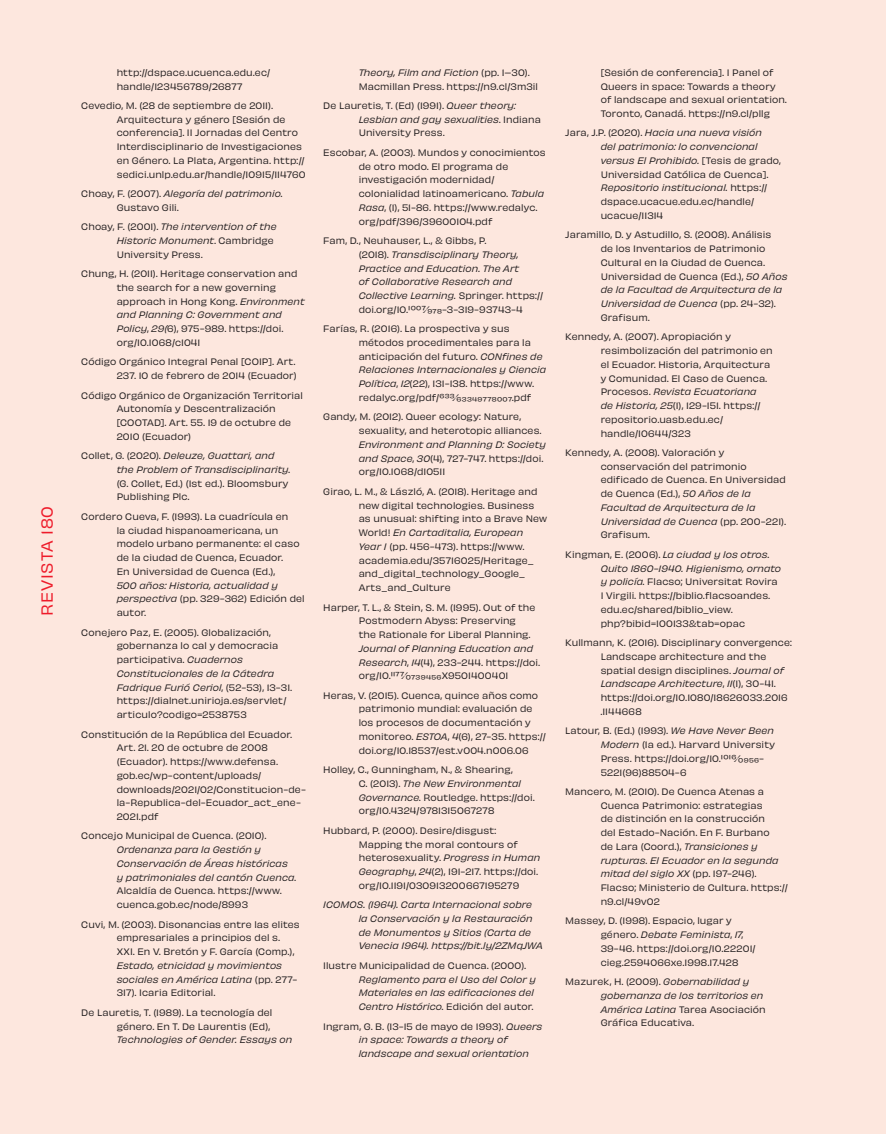
<style>
.page{position:relative;width:886px;height:1134px;background:#fde7de}
.page>*{position:absolute;margin:0;border:0;box-sizing:border-box;transform-origin:0 0}
.t1{font:15px "Obviously";letter-spacing:.05em;color:#ee1b2a}
.Pie_de_foto{font:8.75px/13.8px "Obviously";letter-spacing:.01em;color:#231f20}
.Pie_de_foto-2{font:italic 8.75px/13.8px "Obviously";letter-spacing:.01em;color:#231f20}
.s1{font-style:italic}
.s2{font-style:normal}
</style>
<div class="page">
<h1 class="t1" style="left:36px;top:615px;width:111px;rotate:-90deg">REVISTA 180</h1>
<p class="Pie_de_foto" style="left:117px;top:65px;width:154px">http://dspace.ucuenca.edu.ec/ handle/123456789/26877</p>
<p class="Pie_de_foto" style="left:117px;top:98px;width:190px;text-indent:-35px">Cevedio, M. (28 de septiembre de 2011).<br>Arquitectura y género [Sesión de conferencia]. II Jornadas del Centro Interdisciplinario de Investigaciones en Género. La Plata, Argentina. http:// sedici.unlp.edu.ar/handle/10915/114760</p>
<p class="Pie_de_foto" style="left:117px;top:186px;width:167px;text-indent:-35px">Choay, F. (2007). <span class="s1">Alegoría del patrimonio</span>.<br>Gustavo Gili.</p>
<p class="Pie_de_foto" style="left:117px;top:219px;width:161px;text-indent:-35px">Choay, F. (2001). <span class="s1">The intervention of the<br>Historic Monument</span>. Cambridge<br>University Press.</p>
<p class="Pie_de_foto" style="left:117px;top:266px;width:190px;text-indent:-35px">Chung, H. (2011). Heritage conservation and the search for a new governing approach in Hong Kong. <span class="s1">Environment and Planning C: Government and Policy</span>, <span class="s1">29(</span>6), 975-989. https://doi. org/10.1068/c1041</p>
<p class="Pie_de_foto" style="left:81px;top:354px;width:217px;text-align:right">Código Orgánico Integral Penal [COIP]. Art.<br>237. 10 de febrero de 2014 (Ecuador)</p>
<p class="Pie_de_foto" style="left:117px;top:388px;width:188px;text-indent:-35px">Código Orgánico de Organización Territorial<br>Autonomía y Descentralización [COOTAD]. Art. 55. 19 de octubre de<br>2010 (Ecuador)</p>
<p class="Pie_de_foto" style="left:117px;top:448px;width:175px;text-indent:-35px">Collet, G. (2020). <span class="s1">Deleuze, Guattari, and the Problem of Transdisciplinarity</span>. (G. Collet, Ed.) (1st ed.). Bloomsbury Publishing Plc.</p>
<p class="Pie_de_foto" style="left:117px;top:509px;width:190px;text-indent:-35px">Cordero Cueva, F. (1993). La cuadrícula en<br>la ciudad hispanoamericana, un modelo urbano permanente: el caso de la ciudad de Cuenca, Ecuador.<br>En Universidad de Cuenca (Ed.),<br><span class="s1">500 años: Historia, actualidad y perspectiva</span> (pp. 329-362) Edición del autor.</p>
<p class="Pie_de_foto" style="left:117px;top:625px;width:177px;text-indent:-35px">Conejero Paz, E. (2005). Globalización, gobernanza lo cal y democracia participativa. <span class="s1">Cuadernos Constitucionales de la Cátedra Fadrique Furió Ceriol</span>, (52-53), 13-31. https://dialnet.unirioja.es/servlet/ articulo?codigo=2538753</p>
<p class="Pie_de_foto" style="left:117px;top:726px;width:190px;text-indent:-35px">Constitución de la República del Ecuador.<br>Art. 21. 20 de octubre de 2008 (Ecuador). https://www.defensa. gob.ec/wp-content/uploads/ downloads/2021/02/Constitucion-de&shy;la-Republica-del-Ecuador_act_ene-<br>2021.pdf</p>
<p class="Pie_de_foto" style="left:117px;top:828px;width:181px;text-indent:-35px">Concejo Municipal de Cuenca. (2010).<br><span class="s1">Ordenanza para la Gestión y<br>Conservación de Áreas históricas y patrimoniales del cantón Cuenca</span>.<br>Alcaldía de Cuenca. https://www. cuenca.gob.ec/node/8993</p>
<p class="Pie_de_foto" style="left:117px;top:917px;width:185px;text-indent:-35px">Cuvi, M. (2003). Disonancias entre las elites empresariales a principios del s.<br>XXI. En V. Bretón y F. García (Comp.), <span class="s1">Estado, etnicidad y movimientos sociales en América Latina</span> (pp. 277- 317). Icaria Editorial.</p>
<p class="Pie_de_foto" style="left:117px;top:1005px;width:177px;text-indent:-35px">De Lauretis, T. (1989). La tecnología del género. En T. De Laurentis (Ed),<br><span class="s1">Technologies of Gender. Essays on</span></p>
<p class="Pie_de_foto" style="left:359px;top:65px;width:181px"><span class="s1">Theory, Film and Fiction</span> (pp. 1–30).<br>Macmillan Press. https://n9.cl/3m3il</p>
<p class="Pie_de_foto" style="left:359px;top:98px;width:184px;text-indent:-35px">De Lauretis, T. (Ed) (1991). <span class="s1">Queer theory:<br>Lesbian and gay sexualities</span>. Indiana<br>University Press.</p>
<p class="Pie_de_foto" style="left:359px;top:145px;width:189px;text-indent:-35px">Escobar, A. (2003). Mundos y conocimientos de otro modo. El programa de investigación modernidad/ colonialidad latinoamericano. <span class="s1">Tabula Rasa</span>, (1), 51-86. https://www.redalyc. org/pdf/396/39600104.pdf</p>
<p class="Pie_de_foto-2" style="left:359px;top:233px;width:185px;text-indent:-35px"><span class="s2">Fam, D., Neuhauser, L., &amp; Gibbs, P.<br>(2018).</span> Transdisciplinary Theory, Practice and Education. The Art<br>of Collaborative Research and Collective Learning. <span class="s2">Springer. https:// doi.org/10.1007/978-3-319-93743-4</span></p>
<p class="Pie_de_foto" style="left:359px;top:321px;width:189px;text-indent:-35px">Farías, R. (2016). La prospectiva y sus métodos procedimentales para la anticipación del futuro. <span class="s1">CONfines de Relaciones Internacionales y Ciencia Política</span>, <span class="s1">12</span>(22), 131-138. https://www. redalyc.org/pdf/633/63349778007.pdf</p>
<p class="Pie_de_foto" style="left:359px;top:409px;width:189px;text-indent:-35px">Gandy, M. (2012). Queer ecology: Nature, sexuality, and heterotopic alliances.<br><span class="s1">Environment and Planning D: Society and Space</span>, <span class="s1">30</span>(4), 727-747. https://doi. org/10.1068/d10511</p>
<p class="Pie_de_foto" style="left:359px;top:484px;width:190px;text-indent:-35px">Girao, L. M., &amp; László, A. (2018). Heritage and new digital technologies. Business as unusual: shifting into a Brave New World! <span class="s1">En Cartaditalia, European Year I</span> (pp. 456-473). https://www. academia.edu/35716025/Heritage_ and_digital_technology_Google_ Arts_and_Culture</p>
<p class="Pie_de_foto" style="left:359px;top:599px;width:183px;text-indent:-35px">Harper, T. L., &amp; Stein, S. M. (1995). Out of the Postmodern Abyss: Preserving<br>the Rationale for Liberal Planning.<br><span class="s1">Journal of Planning Education and Research</span>, <span class="s1">14</span>(4), 233-244. https://doi. org/10.1177/0739456X9501400401</p>
<p class="Pie_de_foto" style="left:359px;top:688px;width:187px;text-indent:-35px">Heras, V. (2015). Cuenca, quince años como patrimonio mundial: evaluación de los procesos de documentación y monitoreo. <span class="s1">ESTOA</span>, <span class="s1">4</span>(6), 27-35. https:// doi.org/10.18537/est.v004.n006.06</p>
<p class="Pie_de_foto" style="left:359px;top:762px;width:177px;text-indent:-35px">Holley, C., Gunningham, N., &amp; Shearing,<br>C. (2013). <span class="s1">The New Environmental Governance</span>. Routledge. https://doi. org/10.4324/9781315067278</p>
<p class="Pie_de_foto" style="left:359px;top:823px;width:183px;text-indent:-35px">Hubbard, P. (2000). Desire/disgust:<br>Mapping the moral contours of heterosexuality. <span class="s1">Progress in Human Geography</span>, <span class="s1">24</span>(2), 191-217. https://doi. org/10.1191/030913200667195279</p>
<p class="Pie_de_foto-2" style="left:359px;top:897px;width:186px;text-indent:-35px">ICOMOS. (1964). Carta Internacional sobre la Conservación y la Restauración de Monumentos y Sitios (Carta de Venecia 1964). https://bit.ly/2ZMqJWA</p>
<p class="Pie_de_foto-2" style="left:359px;top:958px;width:179px;text-indent:-35px"><span class="s2">Ilustre Municipalidad de Cuenca. (2000).<br></span>Reglamento para el Uso del Color y Materiales en las edificaciones del Centro Histórico<span class="s2">. Edición del autor.</span></p>
<p class="Pie_de_foto-2" style="left:359px;top:1018px;width:185px;text-indent:-35px"><span class="s2">Ingram, G. B. (13-15 de mayo de 1993).</span> Queers in space: Towards a theory of landscape and sexual orientation</p>
<p class="Pie_de_foto" style="left:601px;top:65px;width:188px">[Sesión de conferencia]. I Panel of Queers in space: Towards a theory of landscape and sexual orientation.<br>Toronto, Canadá. https://n9.cl/pllg</p>
<p class="Pie_de_foto" style="left:601px;top:125px;width:182px;text-indent:-35px">Jara, J.P. (2020). <span class="s1">Hacia una nueva visión<br>del patrimonio: lo convencional versus El Prohibido.</span> [Tesis de grado, Universidad Católica de Cuenca].<br><span class="s1">Repositorio institucional.</span> https:// dspace.ucacue.edu.ec/handle/ ucacue/11314</p>
<p class="Pie_de_foto" style="left:601px;top:227px;width:188px;text-indent:-35px">Jaramillo, D. y Astudillo, S. (2008). Análisis<br>de los Inventarios de Patrimonio<br>Cultural en la Ciudad de Cuenca.<br>Universidad de Cuenca (Ed.), <span class="s1">50 Años de la Facultad de Arquitectura de la<br>Universidad de Cuenca</span> (pp. 24-32).<br>Grafisum.</p>
<p class="Pie_de_foto" style="left:601px;top:329px;width:174px;text-indent:-35px">Kennedy, A. (2007). Apropiación y resimbolización del patrimonio en el Ecuador. Historia, Arquitectura y Comunidad. El Caso de Cuenca.<br>Procesos. <span class="s1">Revista Ecuatoriana<br>de Historia, 25</span>(1), 129-151. https:// repositorio.uasb.edu.ec/ handle/10644/323</p>
<p class="Pie_de_foto" style="left:601px;top:445px;width:187px;text-indent:-35px">Kennedy, A. (2008). Valoración y conservación del patrimonio edificado de Cuenca. En Universidad de Cuenca (Ed.), <span class="s1">50 Años de la<br>Facultad de Arquitectura de la<br>Universidad de Cuenca</span> (pp. 200-221).<br>Grafisum.</p>
<p class="Pie_de_foto" style="left:601px;top:547px;width:182px;text-indent:-35px">Kingman, E. (2006). <span class="s1">La ciudad y los otros.<br>Quito 1860-1940. Higienismo, ornato y policía</span>. Flacso; Universitat Rovira I Virgili. https://biblio.flacsoandes. edu.ec/shared/biblio_view. php?bibid=100133&amp;tab=opac</p>
<p class="Pie_de_foto" style="left:601px;top:635px;width:193px;text-indent:-35px">Kullmann, K. (2016). Disciplinary convergence:<br>Landscape architecture and the spatial design disciplines. <span class="s1">Journal of Landscape Architecture</span>, <span class="s1">11</span>(1), 30-41. https://doi.org/10.1080/18626033.2016 .1144668</p>
<p class="Pie_de_foto" style="left:601px;top:723px;width:176px;text-indent:-35px">Latour, B. (Ed.) (1993). <span class="s1">We Have Never Been Modern</span> (1a ed.). Harvard University Press. https://doi.org/10.1016/0956- 5221(96)88504-6</p>
<p class="Pie_de_foto" style="left:601px;top:784px;width:187px;text-indent:-35px">Mancero, M. (2010). De Cuenca Atenas a<br>Cuenca Patrimonio: estrategias<br>de distinción en la construcción<br>del Estado-Nación. En F. Burbano<br>de Lara (Coord.), <span class="s1">Transiciones y rupturas. El Ecuador en la segunda mitad del siglo XX</span> (pp. 197-246).<br>Flacso; Ministerio de Cultura. https:// n9.cl/49v02</p>
<p class="Pie_de_foto" style="left:601px;top:913px;width:155px;text-indent:-35px">Massey, D. (1998). Espacio, lugar y género. <span class="s1">Debate Feminista</span>, <span class="s1">17</span>, 39-46. https://doi.org/10.22201/ cieg.2594066xe.1998.17.428</p>
<p class="Pie_de_foto-2" style="left:601px;top:974px;width:166px;text-indent:-35px"><span class="s2">Mazurek, H. (2009).</span> Gobernabilidad y gobernanza de los territorios en<br>América Latina <span class="s2">Tarea Asociación<br>Gráfica Educativa.</span></p>
</div>
